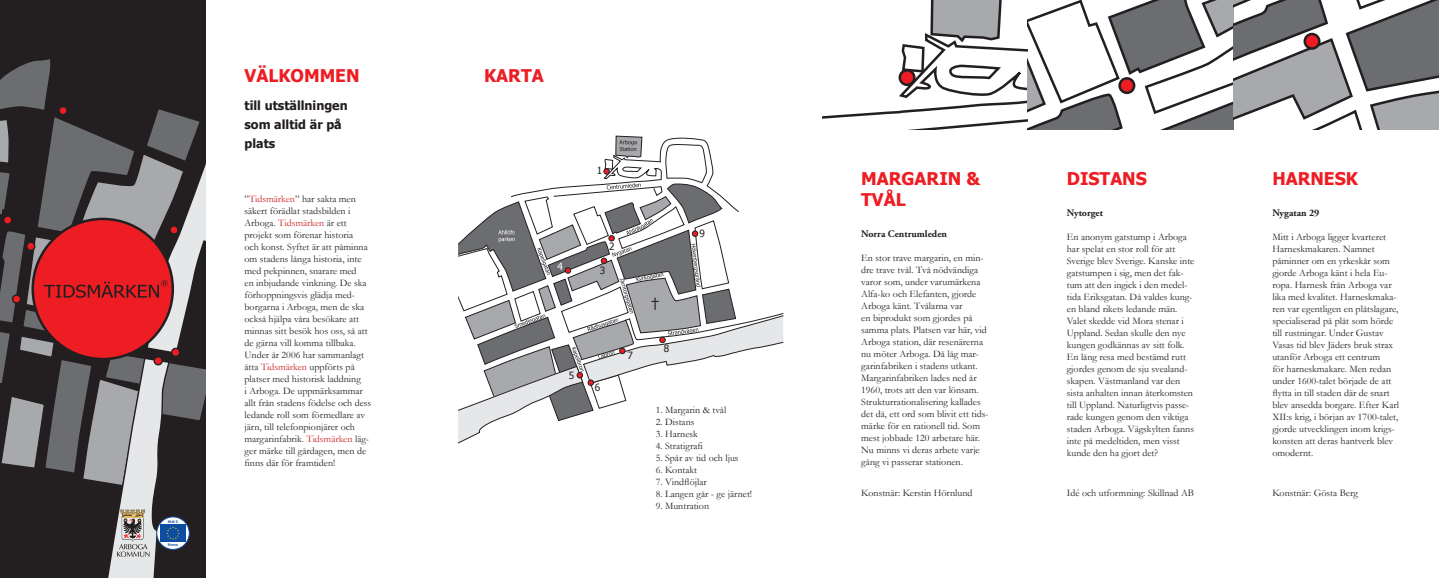
<style>
.page{position:relative;width:1439px;height:578px;background:#fff}
.page>*{position:absolute;margin:0;border:0;box-sizing:border-box;transform-origin:0 0}
.t1{font:700 17.5px/21px "Tahoma";color:#ee1d23}
.t2{font:17.5px "Tahoma";color:#231f20}
.t3{font:700 12.5px/18.8px "Tahoma";color:#231f20}
.t4{font:10px/12px "Garamond";color:#231f20}
.t5{font:700 10px "Adobe Garamond Pro";color:#231f20}
.t6{font:10px "Tahoma";color:#231f20}
.t7{font:10px "Tahoma";color:#fff}
.t8{font:700 3.88px "Century Gothic";color:#0d4da1}
.s1{color:#d1232a}
</style>
<div class="page">
<svg style="left:458px;top:136px;width:325px;height:308px"></svg>
<div style="left:0;top:0;width:206px;height:578px;background:#231f20"></div>
<svg style="left:0;top:59px;width:206px;height:519px"></svg>
<svg style="left:822px;top:0;width:617px;height:129px"></svg>
<p class="t8" style="left:168px;top:518px;width:12px">Mål 2</p>
<p class="t8" style="left:168px;top:541px;width:12px">Norra</p>
<h1 class="t1" style="left:244px;top:64px;width:116px">VÄLKOMMEN</h1>
<p class="t3" style="left:244px;top:95px;width:105px">till utställningen som alltid är på plats</p>
<p class="t4" style="left:244px;top:192px;width:128px">”<span class="s1">Tidsmärken</span>” har sakta men säkert förädlat stadsbilden i<br>Arboga. <span class="s1">Tidsmärken</span> är ett projekt som förenar historia<br>och konst. Syftet är att påminna om stadens långa historia, inte med pekpinnen, snarare med<br>en inbjudande vinkning. De ska förhoppningsvis glädja med&shy;borgarna i Arboga, men de ska också hjälpa våra besökare att minnas sitt besök hos oss, så att de gärna vill komma tillbaka.<br>Under år 2006 har sammanlagt åtta <span class="s1">Tidsmärken</span> uppförts på platser med historisk laddning<br>i Arboga. De uppmärksammar allt från stadens födelse och dess ledande roll som förmedlare av järn, till telefonpionjärer och margarinfabrik. <span class="s1">Tidsmärken</span> läg&shy;ger märke till gårdagen, men de finns där för framtiden!</p>
<h1 class="t1" style="left:484px;top:64px;width:61px">KARTA</h1>
<p class="t6" style="left:597px;top:163px;width:7px">1</p>
<p class="t7" style="left:557px;top:259px;width:7px">4</p>
<p class="t6" style="left:569px;top:368px;width:7px">5</p>
<p class="t6" style="left:609px;top:239px;width:7px">2</p>
<p class="t6" style="left:600px;top:263px;width:7px">3</p>
<p class="t6" style="left:595px;top:381px;width:7px">6</p>
<p class="t6" style="left:627px;top:349px;width:7px">7</p>
<h1 class="t2" style="left:650px;top:293px;width:11px">-†</h1>
<p class="t6" style="left:663px;top:341px;width:7px">8</p>
<p class="t6" style="left:699px;top:227px;width:7px">9</p>
<p class="t4" style="left:656px;top:403px;width:72px">1. Margarin &amp; tvål</p>
<p class="t4" style="left:656px;top:415px;width:40px">2. Distans</p>
<p class="t4" style="left:656px;top:427px;width:44px">3. Harnesk</p>
<p class="t4" style="left:656px;top:439px;width:49px">4. Stratigrafi</p>
<p class="t4" style="left:656px;top:451px;width:84px">5. Spår av tid och ljus</p>
<p class="t4" style="left:656px;top:463px;width:43px">6. Kontakt</p>
<p class="t4" style="left:656px;top:475px;width:53px">7. Vindflöjlar</p>
<p class="t4" style="left:656px;top:487px;width:98px">8. Langen går - ge järnet!</p>
<p class="t4" style="left:656px;top:499px;width:55px">9. Muntration</p>
<h1 class="t1" style="left:861px;top:167px;width:120px">MARGARIN &amp;<br>TVÅL</h1>
<p class="t5" style="left:861px;top:228px;width:87px">Norra Centrumleden</p>
<p class="t4" style="left:861px;top:251px;width:129px">En stor trave margarin, en min&shy;dre trave tvål. Två nödvändiga varor som, under varumärkena<br>Alfa-ko och Elefanten, gjorde<br>Arboga känt. Tvålarna var<br>en biprodukt som gjordes på samma plats. Platsen var här, vid<br>Arboga station, där resenärerna nu möter Arboga. Då låg mar&shy;garinfabriken i stadens utkant.<br>Margarinfabriken lades ned år<br>1960, trots att den var lönsam.<br>Strukturrationalisering kallades det då, ett ord som blivit ett tids&shy;märke för en rationell tid. Som mest jobbade 120 arbetare här.<br>Nu minns vi deras arbete varje gång vi passerar stationen.</p>
<h1 class="t1" style="left:1067px;top:167px;width:82px">DISTANS</h1>
<p class="t5" style="left:1067px;top:207px;width:38px">Nytorget</p>
<p class="t4" style="left:1067px;top:230px;width:129px">En anonym gatstump i Arboga har spelat en stor roll för att<br>Sverige blev Sverige. Kanske inte gatstumpen i sig, men det fak&shy;tum att den ingick i den medel&shy;tida Eriksgatan. Då valdes kung&shy;en bland rikets ledande män.<br>Valet skedde vid Mora stenar i<br>Uppland. Sedan skulle den nye kungen godkännas av sitt folk.<br>En lång resa med bestämd rutt gjordes genom de sju svealand&shy;skapen. Västmanland var den sista anhalten innan återkomsten till Uppland. Naturligtvis passe&shy;rade kungen genom den viktiga staden Arboga. Vägskylten fanns inte på medeltiden, men visst kunde den ha gjort det?</p>
<h1 class="t1" style="left:1272px;top:167px;width:87px">HARNESK</h1>
<p class="t5" style="left:1272px;top:207px;width:49px">Nygatan 29</p>
<p class="t4" style="left:1272px;top:230px;width:128px">Mitt i Arboga ligger kvarteret<br>Harneskmakaren. Namnet påminner om en yrkeskår som gjorde Arboga känt i hela Eu&shy;ropa. Harnesk från Arboga var lika med kvalitet. Harneskmaka&shy;ren var egentligen en plåtslagare, specialiserad på plåt som hörde till rustningar. Under Gustav<br>Vasas tid blev Jäders bruk strax utanför Arboga ett centrum<br>för harneskmakare. Men redan under 1600-talet började de att flytta in till staden där de snart blev ansedda borgare. Efter Karl<br>XII:s krig, i början av 1700-talet, gjorde utvecklingen inom krigs&shy;konsten att deras hantverk blev omodernt.</p>
<p class="t4" style="left:861px;top:486px;width:113px">Konstnär: Kerstin Hörnlund</p>
<p class="t4" style="left:1067px;top:486px;width:129px">Idé och utformning: Skillnad AB</p>
<p class="t4" style="left:1272px;top:486px;width:87px">Konstnär: Gösta Berg</p>
</div>
